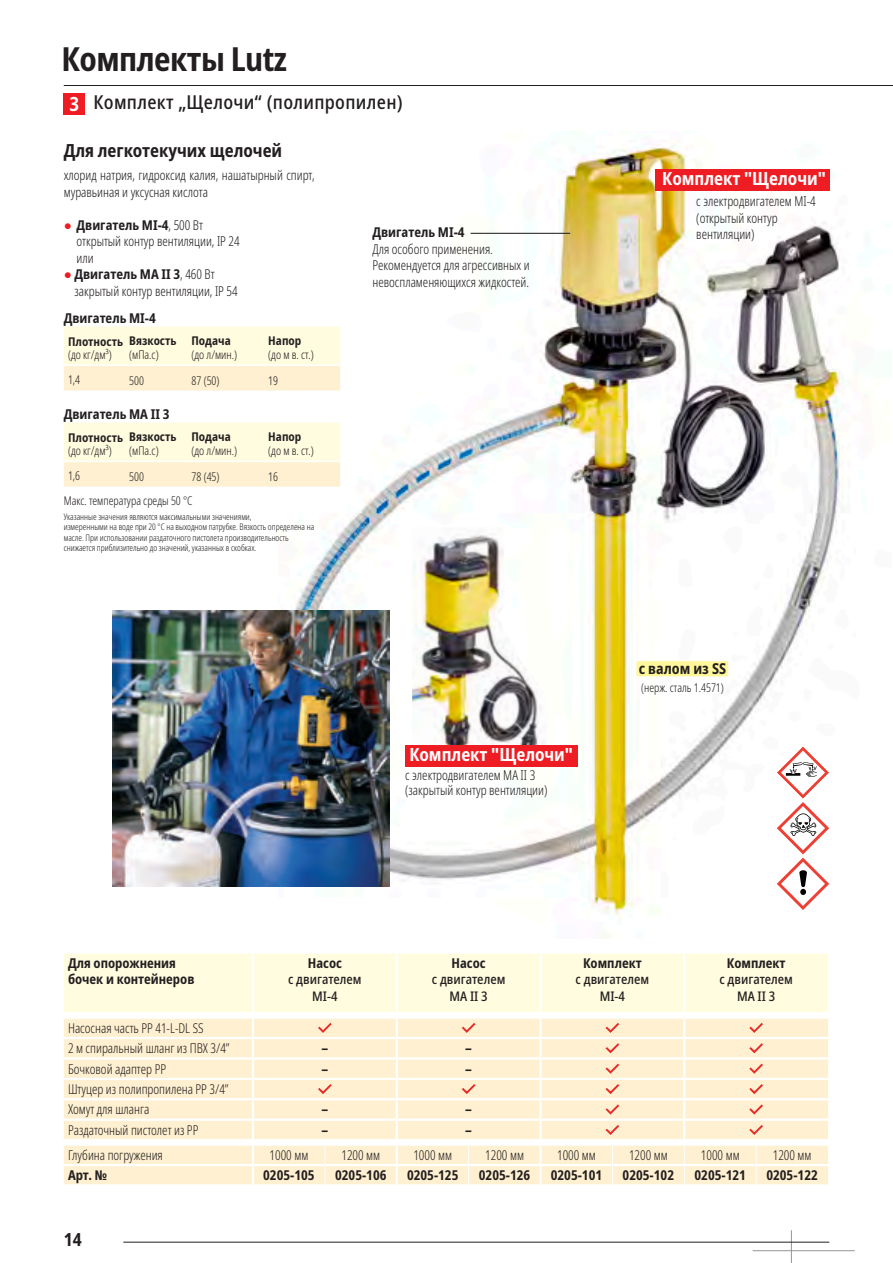
<style>
.page{position:relative;width:893px;height:1263px;background:#fff}
.page>*{position:absolute;margin:0;border:0;box-sizing:border-box;transform-origin:0 0}
.t1{font:700 condensed 33px "Noto Sans";letter-spacing:-.015em;color:#231f20}
.t2{font:500 condensed 19.5px "Noto Sans";letter-spacing:.015em;color:#231f20}
.t3{font:700 condensed 19.5px "Noto Sans";color:#fff}
.t4{font:700 condensed 18px "Noto Sans";color:#fff}
.t5{font:700 condensed 18px "Noto Sans";color:#231f20}
.t6{font:700 condensed 15px "Noto Sans";color:#231f20}
.t7{font:300 condensed 13.5px/16.5px "Noto Sans";color:#231f20;scale:.9 1}
.t8{font:700 condensed 13.5px/16.5px "Noto Sans";color:#231f20}
.t9{font:500 condensed 13.5px/16.5px "Noto Sans";color:#231f20;text-align:center}
.t10{font:300 condensed 12px "Noto Sans";color:#231f20;scale:.9 1}
.t11{font:700 condensed 12px "Noto Sans";color:#231f20}
.t12{font:300 condensed 9px/10.5px "Noto Sans";color:#231f20;scale:.9 1}
.s1{font-family:"Arial";font-weight:400;font-stretch:normal;color:#ee1d23}
.s2{font-weight:700}
</style>
<div class="page">
<hr style="left:64px;top:85px;width:829px;height:1px;background:#231f20">
<hr style="left:791px;top:1230px;width:1px;height:33px;background:#939598">
<hr style="left:753px;top:1250px;width:102px;height:1px;background:#939598">
<hr style="left:123px;top:1242px;width:706px;height:1px;background:#231f20">
<img style="left:279px;top:144px;width:565px;height:775px">
<div style="left:636px;top:660px;width:93px;height:17px;background:#fff79a;border:1px solid #fff"></div>
<hr style="left:471px;top:233px;width:99px;height:1px;background:#231f20">
<svg style="left:64px;top:326px;width:276px;height:64px;background:#fef7da"></svg>
<hr style="left:64px;top:365px;width:65px;height:1px;background:#fff">
<hr style="left:129px;top:365px;width:63px;height:1px;background:#fff">
<hr style="left:192px;top:365px;width:76px;height:1px;background:#fff">
<hr style="left:268px;top:365px;width:72px;height:1px;background:#fff">
<svg style="left:64px;top:422px;width:276px;height:65px;background:#fef7da"></svg>
<hr style="left:64px;top:461px;width:65px;height:1px;background:#fff">
<hr style="left:129px;top:461px;width:63px;height:1px;background:#fff">
<hr style="left:192px;top:461px;width:76px;height:1px;background:#fff">
<hr style="left:268px;top:461px;width:72px;height:1px;background:#fff">
<svg style="left:64px;top:954px;width:764px;height:230px;background:#fef4d9"></svg>
<svg style="left:777px;top:746px;width:52px;height:164px"></svg>
<div style="left:655px;top:169px;width:174px;height:21px;background:#ee1d23"></div>
<img style="left:113px;top:610px;width:276px;height:277px">
<img style="left:411px;top:527px;width:136px;height:218px">
<div style="left:405px;top:745px;width:173px;height:21px;background:#ee1d23"></div>
<div style="left:64px;top:93px;width:21px;height:22px;background:#ee1d23"></div>
<h1 class="t1" style="left:62px;top:35px;width:227px">Комплекты Lutz</h1>
<h2 class="t3" style="left:70px;top:90px;width:11px">3</h2>
<h2 class="t2" style="left:94px;top:88px;width:311px">Комплект „Щелочи“ (полипропилен)</h2>
<h3 class="t5" style="left:64px;top:138px;width:220px">Для легкотекучих щелочей</h3>
<p class="t7" style="left:64px;top:168px;width:280px">хлорид натрия, гидроксид калия, нашатырный спирт, муравьиная и уксусная кислота</p>
<p class="t7" style="left:77px;top:217px;width:183px;text-indent:-13px"><span class="s1">●</span> <span class="s2">Двигатель MI-4</span>, 500 Вт открытый контур вентиляции, IP 24 или</p>
<p class="t7" style="left:74px;top:267px;width:183px;text-indent:-11px"><span class="s1">●</span> <span class="s2">Двигатель MA II 3</span>, 460 Вт закрытый контур вентиляции, IP 54</p>
<p class="t8" style="left:64px;top:310px;width:94px">Двигатель MI-4</p>
<p class="t11" style="left:68px;top:332px;width:57px">Плотность</p>
<p class="t10" style="left:68px;top:346px;width:50px">(до кг/дм³)</p>
<p class="t11" style="left:129px;top:332px;width:49px">Вязкость</p>
<p class="t10" style="left:129px;top:346px;width:34px">(мПа.с)</p>
<p class="t11" style="left:192px;top:332px;width:41px">Подача</p>
<p class="t10" style="left:192px;top:346px;width:52px">(до л/мин.)</p>
<p class="t11" style="left:268px;top:332px;width:35px">Напор</p>
<p class="t10" style="left:268px;top:346px;width:52px">(до м в. ст.)</p>
<p class="t10" style="left:68px;top:372px;width:15px">1,4</p>
<p class="t10" style="left:129px;top:372px;width:18px">500</p>
<p class="t10" style="left:192px;top:372px;width:33px">87 (50)</p>
<p class="t10" style="left:268px;top:372px;width:13px">19</p>
<p class="t8" style="left:64px;top:406px;width:107px">Двигатель MA II 3</p>
<p class="t11" style="left:68px;top:429px;width:57px">Плотность</p>
<p class="t10" style="left:68px;top:442px;width:50px">(до кг/дм³)</p>
<p class="t11" style="left:129px;top:428px;width:49px">Вязкость</p>
<p class="t10" style="left:129px;top:442px;width:34px">(мПа.с)</p>
<p class="t11" style="left:192px;top:428px;width:41px">Подача</p>
<p class="t10" style="left:192px;top:442px;width:52px">(до л/мин.)</p>
<p class="t11" style="left:268px;top:428px;width:35px">Напор</p>
<p class="t10" style="left:268px;top:442px;width:52px">(до м в. ст.)</p>
<p class="t10" style="left:68px;top:468px;width:15px">1,6</p>
<p class="t10" style="left:129px;top:468px;width:18px">500</p>
<p class="t10" style="left:192px;top:468px;width:33px">78 (45)</p>
<p class="t10" style="left:268px;top:468px;width:13px">16</p>
<p class="t10" style="left:64px;top:492px;width:145px">Макс. температура среды 50 °C</p>
<p class="t12" style="left:64px;top:511px;width:280px">Указанные значения являются максимальными значениями,<br>измеренными на воде при 20 °C на выходном патрубке. Вязкость определена на масле. При использовании раздаточного пистолета производительность снижается приблизительно до значений, указанных в скобках.</p>
<p class="t8" style="left:372px;top:224px;width:94px">Двигатель MI-4</p>
<p class="t7" style="left:372px;top:241px;width:176px">Для особого применения.<br>Рекомендуется для агрессивных и невоспламеняющихся жидкостей.</p>
<h3 class="t4" style="left:409px;top:741px;width:165px">Комплект "Щелочи"</h3>
<p class="t7" style="left:405px;top:768px;width:160px;line-height:15px">с электродвигателем MA II 3 (закрытый контур вентиляции)</p>
<h3 class="t4" style="left:662px;top:166px;width:165px">Комплект "Щелочи"</h3>
<p class="t7" style="left:696px;top:193px;width:134px">с электродвигателем MI-4 (открытый контур вентиляции)</p>
<p class="t6" style="left:639px;top:657px;width:89px">с валом из SS</p>
<p class="t10" style="left:641px;top:679px;width:93px">(нерж. сталь 1.4571)</p>
<p class="t8" style="left:68px;top:954px;width:128px">Для опорожнения бочек и контейнеров</p>
<p class="t8" style="left:308px;top:954px;width:36px">Насос</p>
<p class="t9" style="left:288px;top:971px;width:75px">с двигателем<br>MI-4</p>
<p class="t8" style="left:451px;top:954px;width:36px">Насос</p>
<p class="t9" style="left:432px;top:971px;width:75px">с двигателем<br>MA II 3</p>
<p class="t7" style="left:68px;top:1018px;width:181px;line-height:20.4px">Насосная часть PP 41-L-DL SS<br>2 м спиральный шланг из ПВХ 3/4”</p>
<p class="t8" style="left:321px;top:1040px;width:8px">–</p>
<p class="t8" style="left:465px;top:1040px;width:8px">–</p>
<p class="t7" style="left:68px;top:1061px;width:110px">Бочковой адаптер PP</p>
<p class="t8" style="left:321px;top:1060px;width:8px">–</p>
<p class="t8" style="left:465px;top:1060px;width:8px">–</p>
<p class="t7" style="left:68px;top:1079px;width:180px;line-height:20.4px">Штуцер из полипропилена PP 3/4”<br>Хомут для шланга</p>
<p class="t8" style="left:321px;top:1101px;width:8px">–</p>
<p class="t8" style="left:465px;top:1101px;width:8px">–</p>
<p class="t8" style="left:583px;top:954px;width:60px">Комплект</p>
<p class="t9" style="left:576px;top:971px;width:75px">с двигателем<br>MI-4</p>
<p class="t8" style="left:727px;top:954px;width:60px">Комплект</p>
<p class="t9" style="left:719px;top:971px;width:75px">с двигателем<br>MA II 3</p>
<p class="t7" style="left:68px;top:1122px;width:146px">Раздаточный пистолет из PP</p>
<p class="t8" style="left:321px;top:1122px;width:8px">–</p>
<p class="t8" style="left:465px;top:1122px;width:8px">–</p>
<p class="t7" style="left:68px;top:1147px;width:107px">Глубина погружения</p>
<p class="t7" style="left:270px;top:1147px;width:45px">1000 мм</p>
<p class="t7" style="left:341px;top:1147px;width:45px">1200 мм</p>
<p class="t7" style="left:413px;top:1147px;width:45px">1000 мм</p>
<p class="t7" style="left:485px;top:1147px;width:45px">1200 мм</p>
<p class="t7" style="left:557px;top:1147px;width:45px">1000 мм</p>
<p class="t7" style="left:629px;top:1147px;width:45px">1200 мм</p>
<p class="t7" style="left:701px;top:1147px;width:45px">1000 мм</p>
<p class="t7" style="left:773px;top:1147px;width:45px">1200 мм</p>
<p class="t8" style="left:68px;top:1167px;width:41px">Арт. №</p>
<p class="t8" style="left:263px;top:1167px;width:53px">0205-105</p>
<p class="t8" style="left:335px;top:1167px;width:53px">0205-106</p>
<p class="t8" style="left:407px;top:1167px;width:53px">0205-125</p>
<p class="t8" style="left:479px;top:1167px;width:53px">0205-126</p>
<p class="t8" style="left:551px;top:1167px;width:53px">0205-101</p>
<p class="t8" style="left:623px;top:1167px;width:53px">0205-102</p>
<p class="t8" style="left:694px;top:1167px;width:53px">0205-121</p>
<p class="t8" style="left:766px;top:1167px;width:53px">0205-122</p>
<h3 class="t5" style="left:64px;top:1226px;width:19px">14</h3>
</div>
